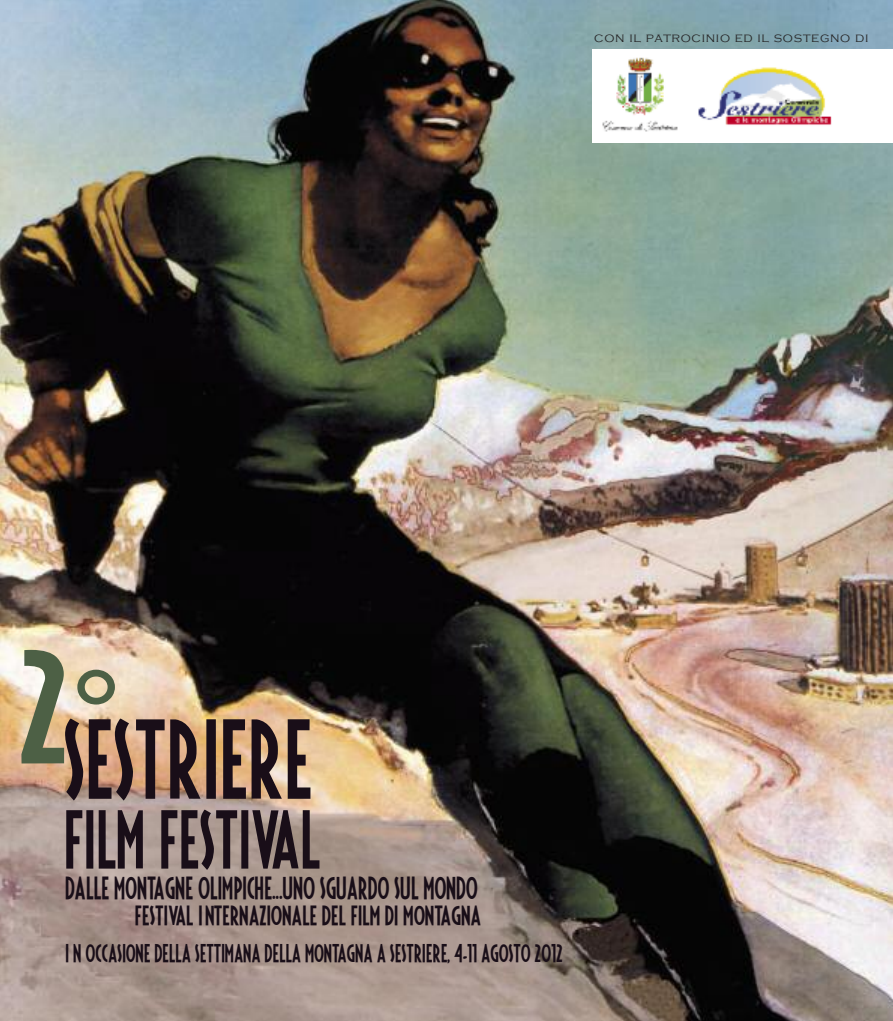
<style>
.page{position:relative;width:893px;height:1021px;background:#fff}
.page>*{position:absolute;margin:0;border:0;box-sizing:border-box;transform-origin:0 0}
.t1{font:128.55px "Fiesta";color:#4d6045;scale:1.08 1}
.t2{font:90px "Fiesta";color:#190e18;scale:.86 1}
.t3{font:66.15px "Fiesta";color:#190e18;scale:.86 1}
.t4{font:25.2px "Fiesta";color:#190e18;scale:.86 1}
.t5{font:21.9px "Fiesta";color:#190e18;scale:.94 1}
.t6{font:20.25px "Fiesta";color:#190e18;scale:.88 1}
.t7{font:300 13.5px "Copperplate Gothic";letter-spacing:.05em;color:#272627}
.s1{font-family:"Forte"}
</style>
<div class="page">
<img style="left:0;top:0;width:893px;height:1020px">
<div style="left:592px;top:50px;width:117px;height:93px;background:#fff"></div>
<img style="left:602px;top:57px;width:76px;height:75px">
<div style="left:691px;top:50px;width:202px;height:93px;background:#fff"></div>
<img style="left:698px;top:67px;width:134px;height:58px">
<p class="t7" style="left:594px;top:30px;width:276px">con il patrocinio ed il sostegno di</p>
<h1 class="t1" style="left:17px;top:647px;width:100px">2<span class="s1">°</span></h1>
<h2 class="t2" style="left:63px;top:717px;width:291px">SESTRIERE</h2>
<h3 class="t3" style="left:63px;top:808px;width:300px">FILM FESTIVAL</h3>
<p class="t4" style="left:65px;top:875px;width:481px">DALLE MONTAGNE OLIMPICHE...UNO SGUARDO SUL MONDO</p>
<p class="t5" style="left:135px;top:905px;width:370px">FESTIVAL I NTERNAZIONALE DEL FILM DI MONTAGNA</p>
<p class="t6" style="left:65px;top:943px;width:567px">I N OCCASIONE DELLA SETTIMANA DELLA MONTAGNA A SESTRIERE, 4<span class="s1">-</span>11 AGOSTO 2012</p>
</div>
